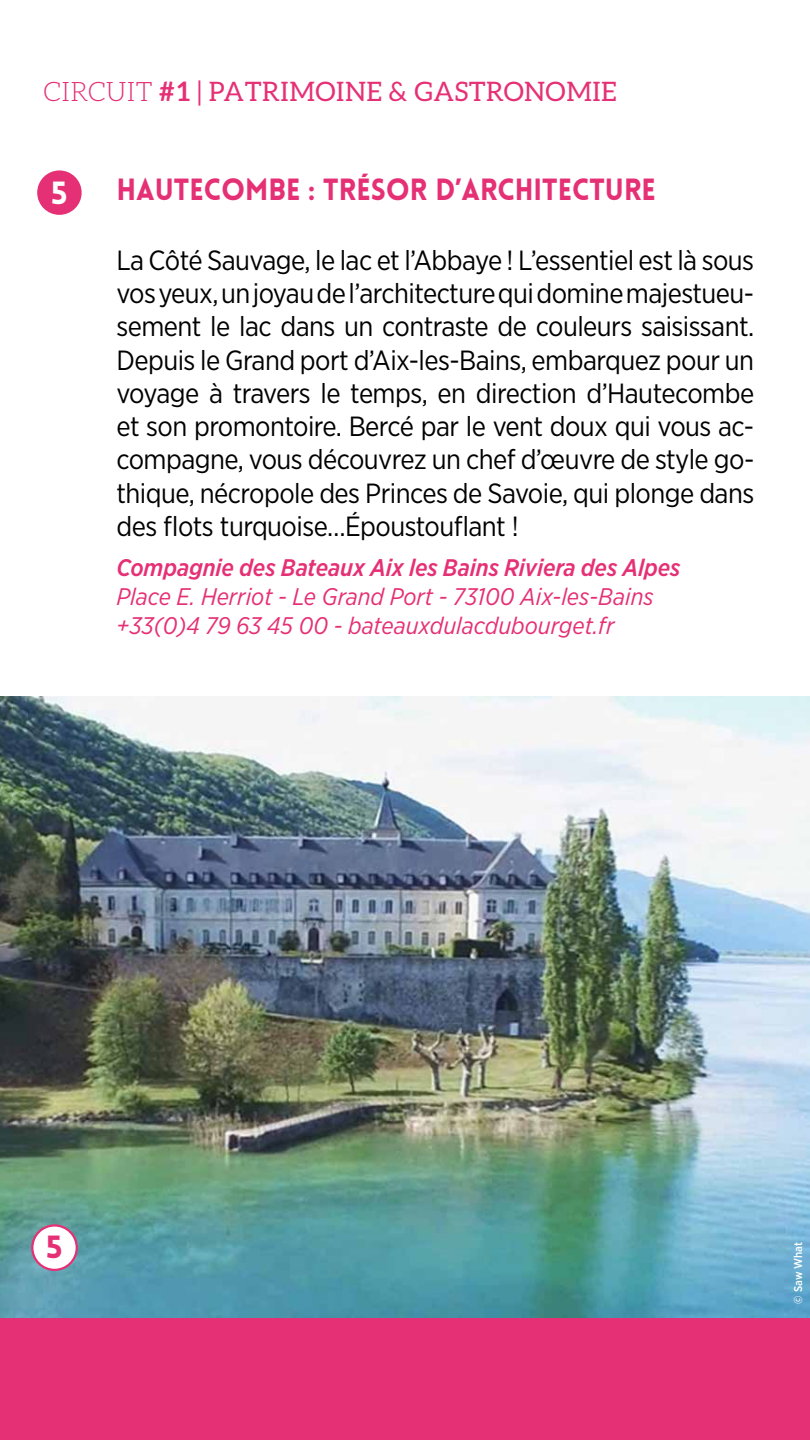
<style>
.page{position:relative;width:810px;height:1440px;background:#fff}
.page>*{position:absolute;margin:0;border:0;box-sizing:border-box;transform-origin:0 0}
.t1{font:900 31.35px "Lovelo";color:#fff}
.t2{font:900 31.35px "Lovelo";color:#e53075}
.t3{font:900 30px "Lovelo";color:#e53075}
.t4{font:27.75px/33.3px "Gotham Narrow";letter-spacing:-.02em;color:#000;text-align:justify}
.t5{font:26.85px "Aleo";letter-spacing:.02em;color:#e53075}
.t6{font:italic 24px/28.8px "Gotham Narrow";color:#e53075}
.t7{font:italic 500 24px "Gotham Narrow";letter-spacing:-.005em;color:#e53075}
.t8{font:500 11.4px "Gotham Narrow";letter-spacing:-.005em;color:#fff}
.s1{font-weight:300}
.s2{font-weight:700}
</style>
<div class="page">
<div style="left:0;top:1318px;width:810px;height:122px;background:#e53075"></div>
<img style="left:0;top:697px;width:810px;height:621px">
<div style="left:37px;top:170px;width:45px;height:45px;background:#e53075;border-radius:50%"></div>
<div style="left:32px;top:1225px;width:45px;height:45px;background:#fff;border-radius:50%"></div>
<div style="left:31px;top:1224px;width:47px;height:47px;border:2px solid #e53075;border-radius:50%"></div>
<p class="t5" style="left:44px;top:76px;width:575px"><span class="s1">CIRCUIT</span> <span class="s2">#1</span> | PATRIMOINE &amp; GASTRONOMIE</p>
<p class="t1" style="left:51px;top:173px;width:18px">5</p>
<p class="t3" style="left:116px;top:171px;width:541px">HAUTECOMBE : TRÉSOR D’ARCHITECTURE</p>
<p class="t4" style="left:116px;top:243px;width:639px">La Côté Sauvage, le lac et l’Abbaye ! L’essentiel est là sous vos yeux, un joyau de l’architecture qui domine majestueu&shy;sement le lac dans un contraste de couleurs saisissant.<br>Depuis le Grand port d’Aix-les-Bains, embarquez pour un voyage à travers le temps, en direction d’Hautecombe et son promontoire. Bercé par le vent doux qui vous ac&shy;compagne, vous découvrez un chef d’œuvre de style go&shy;thique, nécropole des Princes de Savoie, qui plonge dans des flots turquoise…Époustouflant !</p>
<p class="t7" style="left:116px;top:553px;width:565px">Compagnie des Bateaux Aix les Bains Riviera des Alpes</p>
<p class="t6" style="left:116px;top:582px;width:539px">Place E. Herriot - Le Grand Port - 73100 Aix-les-Bains +33(0)4 79 63 45 00 - bateauxdulacdubourget.fr</p>
<p class="t2" style="left:46px;top:1227px;width:18px">5</p>
<p class="t8" style="left:791px;top:1304px;width:63px;rotate:-90deg">© Saw What</p>
</div>
